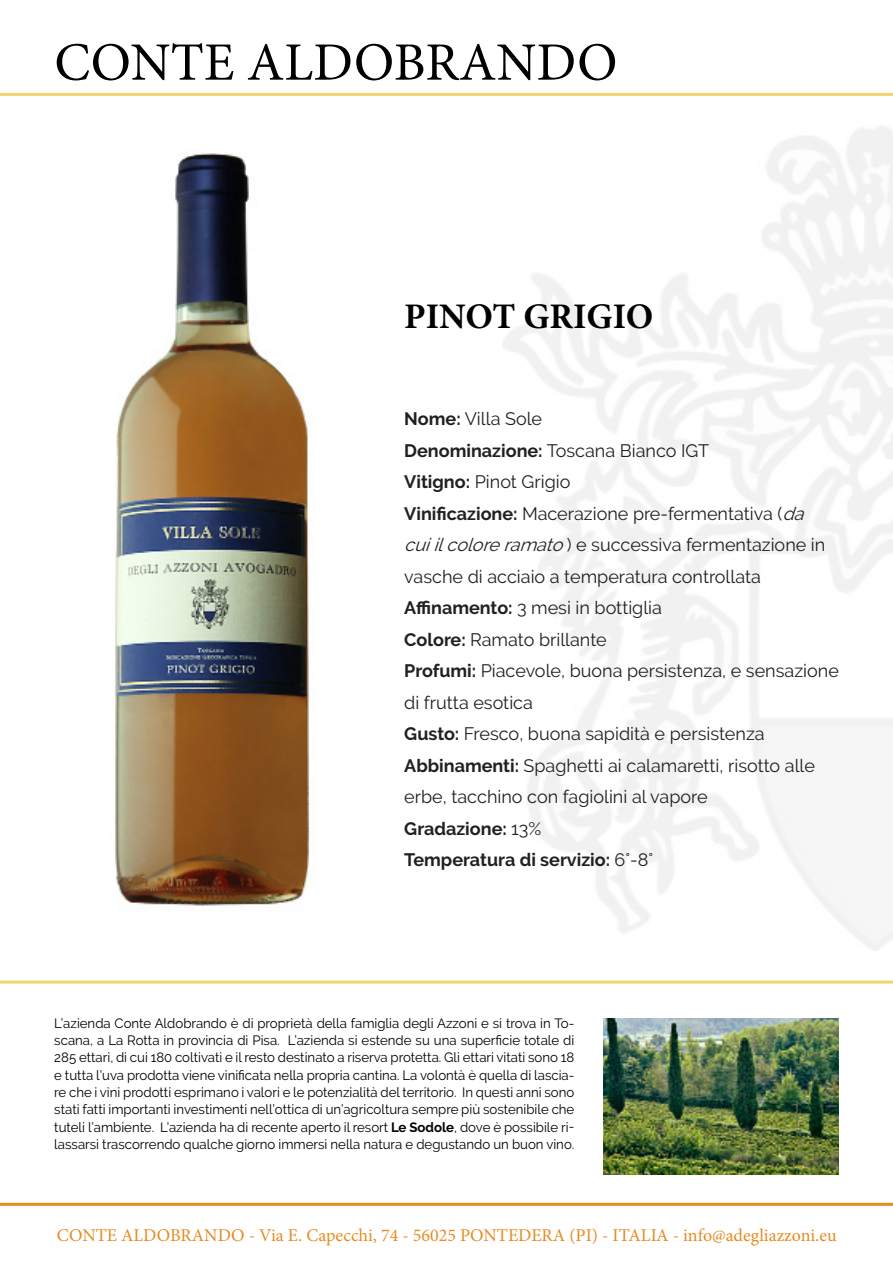
<style>
.page{position:relative;width:893px;height:1263px;background:#fff}
.page>*{position:absolute;margin:0;border:0;box-sizing:border-box;transform-origin:0 0}
.t1{font:54px "Minion Pro";color:#000}
.t2{font:700 36px "Minion Pro";letter-spacing:-.005em;color:#000}
.t3{font:18px/31.5px "Raleway";color:#231f20}
.t4{font:18px "Minion Pro";color:#e68b22}
.t5{font:13.5px/17.2px "Raleway";color:#000;text-align:justify}
.s1{font-weight:700}
.s2{font-style:italic}
</style>
<div class="page">
<hr style="left:0;top:93px;width:893px;height:3px;background:#f1d470">
<hr style="left:0;top:980px;width:893px;height:3px;background:#f1d470">
<hr style="left:0;top:1203px;width:893px;height:3px;background:#e68b22">
<img style="left:604px;top:1018px;width:234px;height:157px">
<img style="left:115px;top:153px;width:195px;height:753px">
<h1 class="t1" style="left:54px;top:26px;width:565px">CONTE ALDOBRANDO</h1>
<h2 class="t2" style="left:404px;top:291px;width:251px">PINOT GRIGIO</h2>
<p class="t3" style="left:404px;top:403px;width:436px"><span class="s1">Nome:</span> Villa Sole<br><span class="s1">Denominazione:</span> Toscana Bianco IGT<br><span class="s1">Vitigno:</span> Pinot Grigio<br><span class="s1">Vinificazione:</span> Macerazione pre-fermentativa (<span class="s2">da cuiilcoloreramato</span>) e successiva fermentazione in vasche di acciaio a temperatura controllata <span class="s1">Affinamento:</span> 3 mesi in bottiglia<br><span class="s1">Colore:</span> Ramato brillante<br><span class="s1">Profumi:</span> Piacevole, buona persistenza, e sensazione di frutta esotica<br><span class="s1">Gusto:</span> Fresco, buona sapidità e persistenza <span class="s1">Abbinamenti:</span> Spaghetti ai calamaretti, risotto alle erbe, tacchino con fagiolini al vapore<br><span class="s1">Gradazione:</span> 13%<br><span class="s1">Temperatura di servizio:</span> 6°-8°</p>
<p class="t5" style="left:54px;top:1014px;width:522px">L’azienda Conte Aldobrando è di proprietà della famiglia degli Azzoni e si trova in To&shy;scana, a La Rotta in provincia di Pisa. L’azienda si estende su una superficie totale di 285 ettari, di cui 180 coltivati e il resto destinato a riserva protetta. Gli ettari vitati sono 18 e tutta l’uva prodotta viene vinificata nella propria cantina. La volontà è quella di lascia&shy;re che i vini prodotti esprimano i valori e le potenzialità del territorio. In questi anni sono stati fatti importanti investimenti nell’ottica di un’agricoltura sempre più sostenibile che tuteli l’ambiente. L’azienda ha di recente aperto il resort <span class="s1">Le Sodole</span>, dove è possibile ri&shy;lassarsi trascorrendo qualche giorno immersi nella natura e degustando un buon vino.</p>
<h3 class="t4" style="left:57px;top:1223px;width:781px">CONTE ALDOBRANDO - Via E. Capecchi, 74 - 56025 PONTEDERA (PI) - ITALIA - info@adegliazzoni.eu</h3>
</div>
